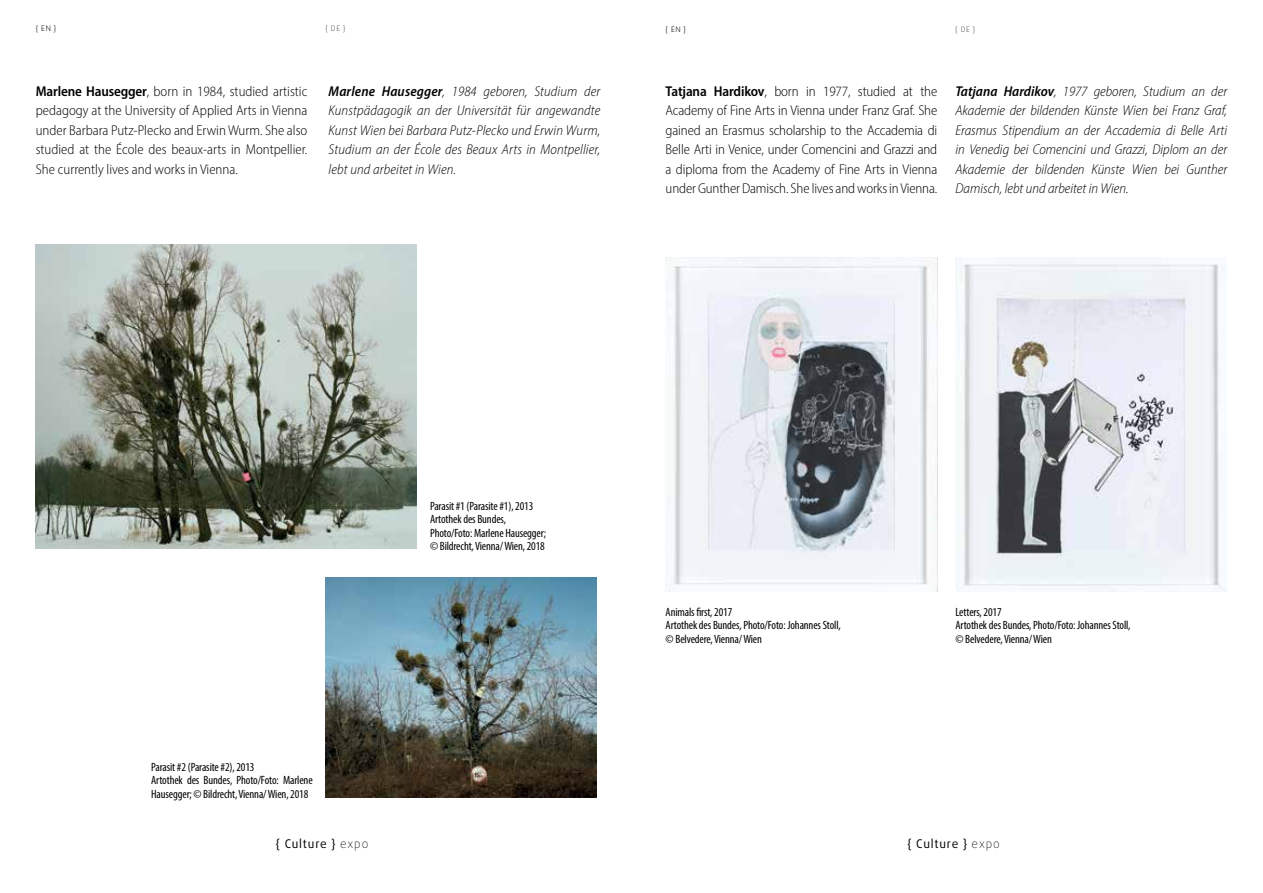
<style>
.page{position:relative;width:1263px;height:893px;background:#fff}
.page>*{position:absolute;margin:0;border:0;box-sizing:border-box;transform-origin:0 0}
.t1{font:300 semi-condensed 14.25px/19.5px "Myriad Pro";letter-spacing:-.01em;color:#000;text-align:justify}
.t2{font:italic 300 semi-condensed 14.25px/19.5px "Myriad Pro";color:#000;text-align:justify}
.t3{font:condensed 12px/13.5px "Myriad Pro";letter-spacing:-.01em;color:#000}
.t4{font:12px "Daxline Pro";letter-spacing:.065em;color:#000}
.t5{font:300 7.5px "Daxline Pro";color:#000}
.t6{font:300 7.5px "Daxline Pro";color:#58595b}
.s1{font-weight:600}
.s2{font-weight:100}
</style>
<div class="page">
<img style="left:666px;top:258px;width:271px;height:334px">
<img style="left:956px;top:258px;width:271px;height:334px">
<img style="left:36px;top:244px;width:380px;height:305px">
<img style="left:325px;top:578px;width:272px;height:220px">
<p class="t5" style="left:36px;top:24px;width:22px">{ EN }</p>
<p class="t6" style="left:325px;top:24px;width:21px">{ DE }</p>
<p class="t5" style="left:666px;top:24px;width:22px">{ EN }</p>
<p class="t6" style="left:955px;top:24px;width:21px">{ DE }</p>
<p class="t1" style="left:36px;top:81px;width:273px"><span class="s1">Marlene Hausegger</span>, born in 1984, studied artistic pedagogy at the University of Applied Arts in Vienna under Barbara Putz-Plecko and Erwin Wurm. She also studied at the École des beaux-arts in Montpellier.<br>She currently lives and works in Vienna.</p>
<p class="t2" style="left:329px;top:81px;width:273px"><span class="s1">Marlene Hausegger</span>, 1984 geboren, Studium der Kunstpädagogik an der Universität für angewandte Kunst Wien bei Barbara Putz-Plecko und Erwin Wurm, Studium an der École des Beaux Arts in Montpellier, lebt und arbeitet in Wien.</p>
<p class="t1" style="left:666px;top:81px;width:273px"><span class="s1">Tatjana Hardikov</span>, born in 1977, studied at the Academy of Fine Arts in Vienna under Franz Graf. She gained an Erasmus scholarship to the Accademia di Belle Arti in Venice, under Comencini and Grazzi and a diploma from the Academy of Fine Arts in Vienna under Gunther Damisch. She lives and works in Vienna.</p>
<p class="t2" style="left:955px;top:81px;width:273px"><span class="s1">Tatjana Hardikov</span>, 1977 geboren, Studium an der Akademie der bildenden Künste Wien bei Franz Graf, Erasmus Stipendium an der Accademia di Belle Arti in Venedig bei Comencini und Grazzi, Diplom an der Akademie der bildenden Künste Wien bei Gunther Damisch, lebt und arbeitet in Wien.</p>
<p class="t3" style="left:430px;top:499px;width:118px">Parasit #1 (Parasite #1), 2013<br>Artothek des Bundes,<br>Photo/Foto: Marlene Hausegger; © Bildrecht, Vienna/ Wien, 2018</p>
<p class="t3" style="left:151px;top:760px;width:163px">Parasit #2 (Parasite #2), 2013<br>Artothek des Bundes, Photo/Foto: Marlene<br>Hausegger; © Bildrecht, Vienna/ Wien, 2018</p>
<p class="t4" style="left:276px;top:836px;width:94px">{ Culture } <span class="s2">expo</span></p>
<p class="t3" style="left:666px;top:605px;width:177px">Animals first, 2017<br>Artothek des Bundes, Photo/Foto: Johannes Stoll, © Belvedere, Vienna/ Wien</p>
<p class="t3" style="left:955px;top:605px;width:177px">Letters, 2017<br>Artothek des Bundes, Photo/Foto: Johannes Stoll, © Belvedere, Vienna/ Wien</p>
<p class="t4" style="left:907px;top:836px;width:94px">{ Culture } <span class="s2">expo</span></p>
</div>
